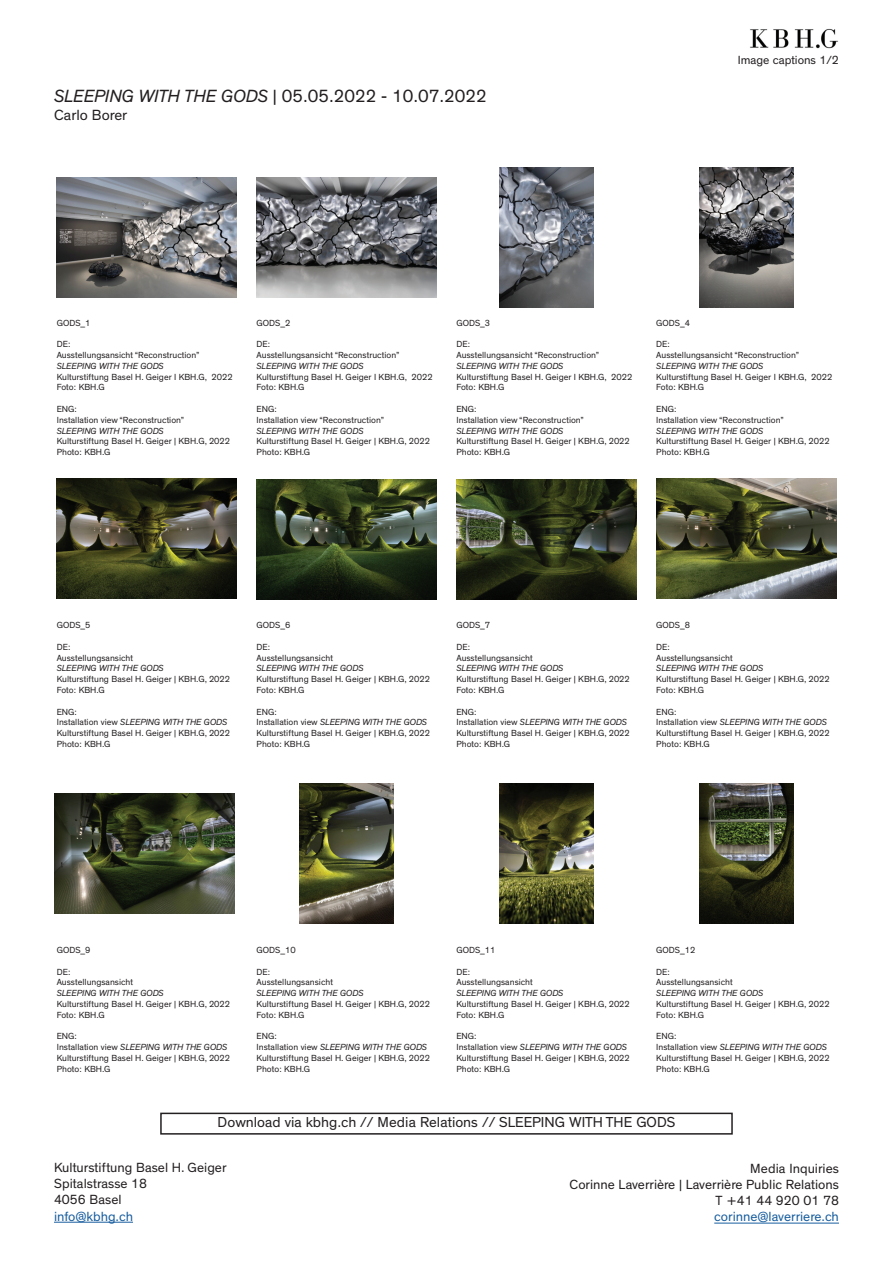
<style>
.page{position:relative;width:893px;height:1263px;background:#fff}
.page>*{position:absolute;margin:0;border:0;box-sizing:border-box;transform-origin:0 0}
.t1{font:18px "Theinhardt";color:#231f20}
.t2{font:15px "Theinhardt";color:#231f20}
.t3{font:14.7px "Theinhardt";color:#231f20}
.t4{font:13.5px/16.2px "Theinhardt";color:#231f20}
.t5{font:13.5px "Theinhardt";color:#175d9e}
.t6{font:12px "Theinhardt";color:#231f20}
.t7{font:9px/10.8px "Theinhardt";color:#231f20}
.t8{font:italic 9px "Theinhardt";color:#231f20}
.s1{font-style:italic}
</style>
<div class="page">
<hr style="left:54px;top:1222px;width:79px;height:1px;background:#175d9e">
<hr style="left:714px;top:1223px;width:125px;height:1px;background:#175d9e">
<img style="left:57px;top:177px;width:180px;height:120px">
<img style="left:54px;top:793px;width:180px;height:120px">
<img style="left:500px;top:783px;width:93px;height:141px">
<img style="left:699px;top:167px;width:94px;height:141px">
<img style="left:456px;top:480px;width:180px;height:120px">
<img style="left:300px;top:783px;width:93px;height:141px">
<img style="left:257px;top:177px;width:180px;height:120px">
<img style="left:257px;top:480px;width:180px;height:120px">
<img style="left:699px;top:783px;width:94px;height:141px">
<img style="left:500px;top:167px;width:93px;height:141px">
<img style="left:57px;top:479px;width:180px;height:120px">
<img style="left:656px;top:479px;width:180px;height:120px">
<img style="left:750px;top:28px;width:88px;height:21px">
<div style="left:160px;top:1112px;width:573px;height:22px;border:2px solid #231f20"></div>
<h1 class="t1" style="left:54px;top:86px;width:434px"><span class="s1">SLEEPING WITH THE GODS</span> | 05.05.2022 - 10.07.2022</h1>
<h2 class="t2" style="left:54px;top:106px;width:75px">Carlo Borer</h2>
<h3 class="t6" style="left:738px;top:53px;width:103px">Image captions 1/2</h3>
<p class="t7" style="left:57px;top:317px;width:35px">GODS_1</p>
<p class="t7" style="left:57px;top:339px;width:144px">DE:<br>Ausstellungsansicht “Reconstruction”</p>
<p class="t8" style="left:57px;top:361px;width:109px">SLEEPING WITH THE GODS</p>
<p class="t7" style="left:57px;top:371px;width:178px">Kulturstiftung Basel H. Geiger I KBH.G, 2022<br>Foto: KBH.G</p>
<p class="t7" style="left:57px;top:404px;width:129px">ENG:<br>Installation view “Reconstruction”</p>
<p class="t8" style="left:57px;top:425px;width:109px">SLEEPING WITH THE GODS</p>
<p class="t7" style="left:57px;top:436px;width:175px">Kulturstiftung Basel H. Geiger | KBH.G, 2022<br>Photo: KBH.G</p>
<p class="t7" style="left:257px;top:317px;width:35px">GODS_2</p>
<p class="t7" style="left:257px;top:339px;width:144px">DE:<br>Ausstellungsansicht “Reconstruction”</p>
<p class="t8" style="left:257px;top:361px;width:109px">SLEEPING WITH THE GODS</p>
<p class="t7" style="left:257px;top:371px;width:178px">Kulturstiftung Basel H. Geiger I KBH.G, 2022<br>Foto: KBH.G</p>
<p class="t7" style="left:257px;top:404px;width:129px">ENG:<br>Installation view “Reconstruction”</p>
<p class="t8" style="left:257px;top:425px;width:109px">SLEEPING WITH THE GODS</p>
<p class="t7" style="left:257px;top:436px;width:175px">Kulturstiftung Basel H. Geiger | KBH.G, 2022<br>Photo: KBH.G</p>
<p class="t7" style="left:456px;top:317px;width:35px">GODS_3</p>
<p class="t7" style="left:456px;top:339px;width:144px">DE:<br>Ausstellungsansicht “Reconstruction”</p>
<p class="t8" style="left:456px;top:361px;width:109px">SLEEPING WITH THE GODS</p>
<p class="t7" style="left:456px;top:371px;width:178px">Kulturstiftung Basel H. Geiger I KBH.G, 2022<br>Foto: KBH.G</p>
<p class="t7" style="left:456px;top:404px;width:129px">ENG:<br>Installation view “Reconstruction”</p>
<p class="t8" style="left:456px;top:425px;width:109px">SLEEPING WITH THE GODS</p>
<p class="t7" style="left:456px;top:436px;width:175px">Kulturstiftung Basel H. Geiger | KBH.G, 2022<br>Photo: KBH.G</p>
<p class="t7" style="left:656px;top:317px;width:35px">GODS_4</p>
<p class="t7" style="left:656px;top:339px;width:144px">DE:<br>Ausstellungsansicht “Reconstruction”</p>
<p class="t8" style="left:656px;top:361px;width:109px">SLEEPING WITH THE GODS</p>
<p class="t7" style="left:656px;top:371px;width:178px">Kulturstiftung Basel H. Geiger I KBH.G, 2022<br>Foto: KBH.G</p>
<p class="t7" style="left:656px;top:404px;width:129px">ENG:<br>Installation view “Reconstruction”</p>
<p class="t8" style="left:656px;top:425px;width:109px">SLEEPING WITH THE GODS</p>
<p class="t7" style="left:656px;top:436px;width:175px">Kulturstiftung Basel H. Geiger | KBH.G, 2022<br>Photo: KBH.G</p>
<p class="t7" style="left:57px;top:620px;width:35px">GODS_5</p>
<p class="t7" style="left:57px;top:641px;width:78px">DE:<br>Ausstellungsansicht</p>
<p class="t8" style="left:57px;top:663px;width:109px">SLEEPING WITH THE GODS</p>
<p class="t7" style="left:57px;top:674px;width:175px">Kulturstiftung Basel H. Geiger | KBH.G, 2022<br>Foto: KBH.G</p>
<p class="t7" style="left:57px;top:706px;width:175px">ENG:<br>Installation view <span class="s1">SLEEPING WITH THE GODS<br></span>Kulturstiftung Basel H. Geiger | KBH.G, 2022<br>Photo: KBH.G</p>
<p class="t7" style="left:257px;top:620px;width:35px">GODS_6</p>
<p class="t7" style="left:257px;top:641px;width:78px">DE:<br>Ausstellungsansicht</p>
<p class="t8" style="left:257px;top:663px;width:109px">SLEEPING WITH THE GODS</p>
<p class="t7" style="left:257px;top:674px;width:175px">Kulturstiftung Basel H. Geiger | KBH.G, 2022<br>Foto: KBH.G</p>
<p class="t7" style="left:257px;top:706px;width:175px">ENG:<br>Installation view <span class="s1">SLEEPING WITH THE GODS<br></span>Kulturstiftung Basel H. Geiger | KBH.G, 2022<br>Photo: KBH.G</p>
<p class="t7" style="left:456px;top:620px;width:35px">GODS_7</p>
<p class="t7" style="left:456px;top:641px;width:78px">DE:<br>Ausstellungsansicht</p>
<p class="t8" style="left:456px;top:663px;width:109px">SLEEPING WITH THE GODS</p>
<p class="t7" style="left:456px;top:674px;width:175px">Kulturstiftung Basel H. Geiger | KBH.G, 2022<br>Foto: KBH.G</p>
<p class="t7" style="left:456px;top:706px;width:175px">ENG:<br>Installation view <span class="s1">SLEEPING WITH THE GODS<br></span>Kulturstiftung Basel H. Geiger | KBH.G, 2022<br>Photo: KBH.G</p>
<p class="t7" style="left:656px;top:620px;width:35px">GODS_8</p>
<p class="t7" style="left:656px;top:641px;width:78px">DE:<br>Ausstellungsansicht</p>
<p class="t8" style="left:656px;top:663px;width:109px">SLEEPING WITH THE GODS</p>
<p class="t7" style="left:656px;top:674px;width:175px">Kulturstiftung Basel H. Geiger | KBH.G, 2022<br>Foto: KBH.G</p>
<p class="t7" style="left:656px;top:706px;width:175px">ENG:<br>Installation view <span class="s1">SLEEPING WITH THE GODS<br></span>Kulturstiftung Basel H. Geiger | KBH.G, 2022<br>Photo: KBH.G</p>
<p class="t7" style="left:57px;top:945px;width:35px">GODS_9</p>
<p class="t7" style="left:57px;top:966px;width:78px">DE:<br>Ausstellungsansicht</p>
<p class="t8" style="left:57px;top:988px;width:109px">SLEEPING WITH THE GODS</p>
<p class="t7" style="left:57px;top:999px;width:175px">Kulturstiftung Basel H. Geiger | KBH.G, 2022<br>Foto: KBH.G</p>
<p class="t7" style="left:57px;top:1031px;width:175px">ENG:<br>Installation view <span class="s1">SLEEPING WITH THE GODS<br></span>Kulturstiftung Basel H. Geiger | KBH.G, 2022<br>Photo: KBH.G</p>
<p class="t7" style="left:257px;top:945px;width:41px">GODS_10</p>
<p class="t7" style="left:257px;top:966px;width:78px">DE:<br>Ausstellungsansicht</p>
<p class="t8" style="left:257px;top:988px;width:109px">SLEEPING WITH THE GODS</p>
<p class="t7" style="left:257px;top:999px;width:175px">Kulturstiftung Basel H. Geiger | KBH.G, 2022<br>Foto: KBH.G</p>
<p class="t7" style="left:257px;top:1031px;width:175px">ENG:<br>Installation view <span class="s1">SLEEPING WITH THE GODS<br></span>Kulturstiftung Basel H. Geiger | KBH.G, 2022<br>Photo: KBH.G</p>
<p class="t7" style="left:456px;top:945px;width:41px">GODS_11</p>
<p class="t7" style="left:456px;top:966px;width:78px">DE:<br>Ausstellungsansicht</p>
<p class="t8" style="left:456px;top:988px;width:109px">SLEEPING WITH THE GODS</p>
<p class="t7" style="left:456px;top:999px;width:175px">Kulturstiftung Basel H. Geiger | KBH.G, 2022<br>Foto: KBH.G</p>
<p class="t7" style="left:456px;top:1031px;width:175px">ENG:<br>Installation view <span class="s1">SLEEPING WITH THE GODS<br></span>Kulturstiftung Basel H. Geiger | KBH.G, 2022<br>Photo: KBH.G</p>
<p class="t7" style="left:656px;top:945px;width:41px">GODS_12</p>
<p class="t7" style="left:656px;top:966px;width:78px">DE:<br>Ausstellungsansicht</p>
<p class="t8" style="left:656px;top:988px;width:109px">SLEEPING WITH THE GODS</p>
<p class="t7" style="left:656px;top:999px;width:175px">Kulturstiftung Basel H. Geiger | KBH.G, 2022<br>Foto: KBH.G</p>
<p class="t7" style="left:656px;top:1031px;width:175px">ENG:<br>Installation view <span class="s1">SLEEPING WITH THE GODS<br></span>Kulturstiftung Basel H. Geiger | KBH.G, 2022<br>Photo: KBH.G</p>
<h3 class="t3" style="left:218px;top:1114px;width:459px">Download via kbhg.ch // Media Relations // SLEEPING WITH THE GODS</h3>
<h3 class="t4" style="left:54px;top:1160px;width:174px">Kulturstiftung Basel H. Geiger<br>Spitalstrasse 18<br>4056 Basel</h3>
<h3 class="t5" style="left:54px;top:1208px;width:80px">info@kbhg.ch</h3>
<h3 class="t4" style="left:569px;top:1160px;width:271px;text-align:right">Media Inquiries<br>Corinne Laverrière | Laverrière Public Relations<br>T +41 44 920 01 78</h3>
<h3 class="t5" style="left:714px;top:1209px;width:126px">corinne@laverriere.ch</h3>
</div>
